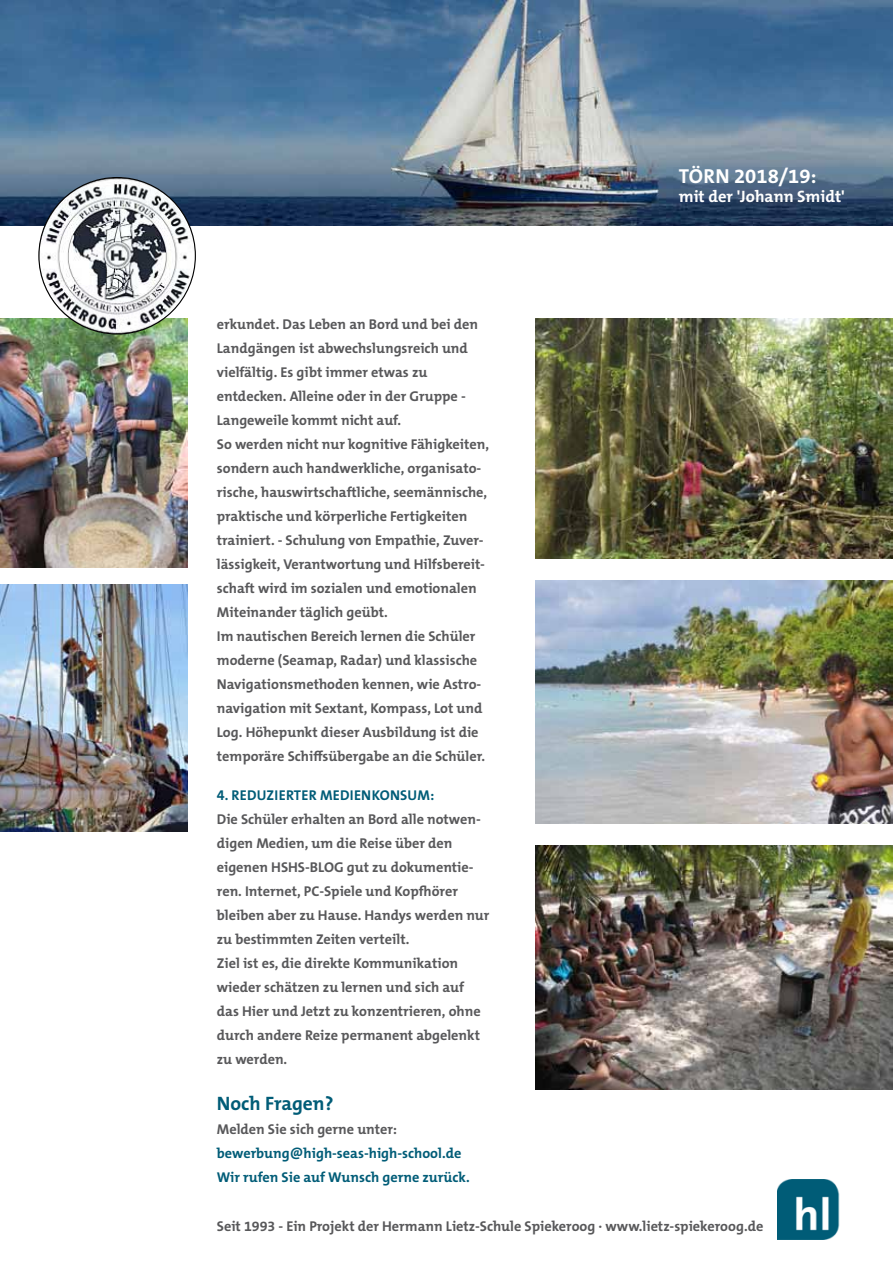
<style>
.page{position:relative;width:893px;height:1263px;background:#fff}
.page>*{position:absolute;margin:0;border:0;box-sizing:border-box;transform-origin:0 0}
.t1{font:700 20.4px "The Mix B W7";color:#fff}
.t2{font:700 19.5px "The Mix B W7";color:#005c77}
.t3{font:700 16.5px "The Mix B W7";color:#fff}
.t4{font:700 14.25px/24px "The Mix B W7";color:#58585a}
.t5{font:700 14.25px/24px "The Mix B W7";color:#005c77}
</style>
<div class="page">
<img style="left:0;top:0;width:893px;height:225px">
<img style="left:0;top:319px;width:187px;height:248px">
<img style="left:0;top:585px;width:187px;height:246px">
<img style="left:778px;top:1179px;width:61px;height:61px">
<img style="left:535px;top:580px;width:358px;height:244px">
<img style="left:535px;top:319px;width:358px;height:240px">
<img style="left:535px;top:846px;width:358px;height:243px">
<img style="left:39px;top:178px;width:156px;height:156px;border-radius:78px">
<h1 class="t1" style="left:679px;top:163px;width:139px">TÖrn 2018/19:</h1>
<p class="t3" style="left:679px;top:186px;width:168px">mit der 'Johann Smidt'</p>
<p class="t4" style="left:217px;top:313px;width:274px">erkundet. Das Leben an Bord und bei den Landgängen ist abwechslungsreich und vielfältig. Es gibt immer etwas zu entdecken. Alleine oder in der Gruppe - Langeweile kommt nicht auf.<br>So werden nicht nur kognitive Fähigkeiten, sondern auch handwerkliche, organisato&shy;rische, hauswirtschaftliche, seemännische, praktische und körperliche Fertigkeiten trainiert. - Schulung von Empathie, Zuver&shy;lässigkeit, Verantwortung und Hilfsbereit&shy;schaft wird im sozialen und emotionalen Miteinander täglich geübt.<br>Im nautischen Bereich lernen die Schüler moderne (Seamap, Radar) und klassische Navigationsmethoden kennen, wie Astro&shy;navigation mit Sextant, Kompass, Lot und Log. Höhepunkt dieser Ausbildung ist die temporäre Schiffsübergabe an die Schüler.</p>
<p class="t5" style="left:217px;top:784px;width:32px">4. Reduzierter</p>
<p class="t5" style="left:320px;top:784px;width:23px">Medienkonsum</p>
<p class="t5" style="left:430px;top:784px;width:6px">:</p>
<p class="t4" style="left:217px;top:808px;width:274px">Die Schüler erhalten an Bord alle notwen&shy;digen Medien, um die Reise über den eigenen HSHS-BLOG gut zu dokumentie&shy;ren. Internet, PC-Spiele und Kopfhörer bleiben aber zu Hause. Handys werden nur zu bestimmten Zeiten verteilt.<br>Ziel ist es, die direkte Kommunikation wieder schätzen zu lernen und sich auf das Hier und Jetzt zu konzentrieren, ohne durch andere Reize permanent abgelenkt zu werden.</p>
<h2 class="t2" style="left:217px;top:1090px;width:118px">Noch Fragen?</h2>
<p class="t4" style="left:217px;top:1117px;width:182px">Melden Sie sich gerne unter:</p>
<p class="t5" style="left:217px;top:1141px;width:254px">bewerbung@high-seas-high-school.de<br>Wir rufen Sie auf Wunsch gerne zurück.</p>
<p class="t4" style="left:217px;top:1214px;width:548px">Seit 1993 - Ein Projekt der Hermann Lietz-Schule Spiekeroog · www.lietz-spiekeroog.de</p>
</div>
